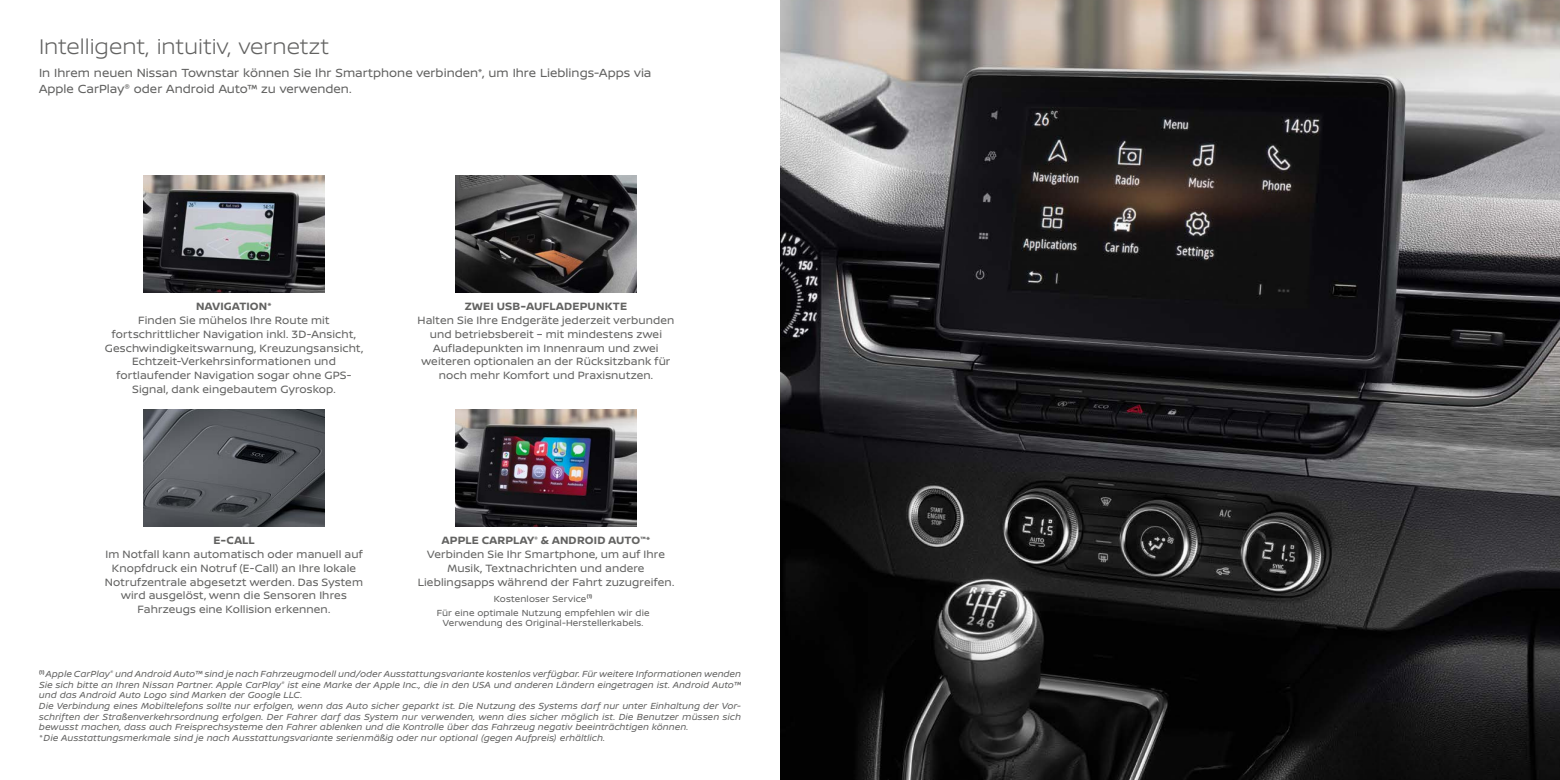
<style>
.page{position:relative;width:1560px;height:780px;background:#fff}
.page>*{position:absolute;margin:0;border:0;box-sizing:border-box;transform-origin:0 0}
.t1{font:300 22.5px "Nissan Brand";color:#626261}
.t2{font:12.5px/16.2px "Nissan Brand";color:#626261}
.t3{font:11.25px/13.8px "Nissan Brand";letter-spacing:.01em;color:#626261;text-align:center}
.t4{font:700 11.25px "Nissan Brand";letter-spacing:.015em;color:#626261}
.t5{font:italic 9.38px/10.6px "Nissan Brand";letter-spacing:.01em;color:#626261}
.t6{font:9.38px/14.1px "Nissan Brand";letter-spacing:.01em;color:#626261;text-align:center}
.s1{font-weight:700}
</style>
<div class="page">
<img style="left:144px;top:175px;width:180px;height:117px">
<img style="left:455px;top:175px;width:181px;height:117px">
<img style="left:455px;top:409px;width:181px;height:117px">
<img style="left:780px;top:0;width:779px;height:780px">
<img style="left:144px;top:409px;width:180px;height:117px">
<h1 class="t1" style="left:39px;top:30px;width:292px">Intelligent, intuitiv, vernetzt</h1>
<h2 class="t2" style="left:39px;top:64px;width:614px">In Ihrem neuen Nissan Townstar können Sie Ihr Smartphone verbinden*, um Ihre Lieblings-Apps via<br>Apple CarPlay<sup>®</sup> oder Android Auto™ zu verwenden.</h2>
<p class="t4" style="left:196px;top:298px;width:77px">NAVIGATION*</p>
<p class="t3" style="left:105px;top:313px;width:260px">Finden Sie mühelos Ihre Route mit fortschrittlicher Navigation inkl. 3D-Ansicht, Geschwindigkeitswarnung, Kreuzungsansicht, Echtzeit-Verkehrsinformationen und fortlaufender Navigation sogar ohne GPS-Signal, dank eingebautem Gyroskop.</p>
<p class="t4" style="left:465px;top:298px;width:164px">ZWEI USB-AUFLADEPUNKTE</p>
<p class="t3" style="left:417px;top:313px;width:258px">Halten Sie Ihre Endgeräte jederzeit verbunden und betriebsbereit – mit mindestens zwei Aufladepunkten im Innenraum und zwei weiteren optionalen an der Rücksitzbank für noch mehr Komfort und Praxisnutzen.</p>
<p class="t4" style="left:213px;top:532px;width:42px">E-CALL</p>
<p class="t3" style="left:105px;top:547px;width:259px">Im Notfall kann automatisch oder manuell auf Knopfdruck ein Notruf (E-Call) an Ihre lokale Notrufzentrale abgesetzt werden. Das System wird ausgelöst, wenn die Sensoren Ihres Fahrzeugs eine Kollision erkennen.</p>
<p class="t3" style="left:417px;top:533px;width:258px"><span class="s1">APPLE CARPLAY</span><sup>®</sup> <span class="s1">&amp; ANDROID AUTO</span><sup>™</sup><span class="s1">* </span>Verbinden Sie Ihr Smartphone, um auf Ihre Musik, Textnachrichten und andere Lieblingsapps während der Fahrt zuzugreifen.</p>
<p class="t6" style="left:436px;top:591px;width:214px">Kostenloser Service<sup>(1)<br></sup>Für eine optimale Nutzung empfehlen wir die</p>
<p class="t6" style="left:442px;top:615px;width:202px">Verwendung des Original-Herstellerkabels.</p>
<p class="t5" style="left:39px;top:668px;width:703px"><sup>(1)</sup>Apple CarPlay<sup>®</sup> und Android Auto™ sind je nach Fahrzeugmodell und/oder Ausstattungsvariante kostenlos verfügbar. Für weitere Informationen wenden Sie sich bitte an Ihren Nissan Partner. Apple CarPlay<sup>®</sup> ist eine Marke der Apple Inc., die in den USA und anderen Ländern eingetragen ist. Android Auto™ und das Android Auto Logo sind Marken der Google LLC.<br>Die Verbindung eines Mobiltelefons sollte nur erfolgen, wenn das Auto sicher geparkt ist. Die Nutzung des Systems darf nur unter Einhaltung der Vor&shy;schriften der Straßenverkehrsordnung erfolgen. Der Fahrer darf das System nur verwenden, wenn dies sicher möglich ist. Die Benutzer müssen sich bewusst machen, dass auch Freisprechsysteme den Fahrer ablenken und die Kontrolle über das Fahrzeug negativ beeinträchtigen können.<br>*Die Ausstattungsmerkmale sind je nach Ausstattungsvariante serienmäßig oder nur optional (gegen Aufpreis) erhältlich.</p>
</div>
